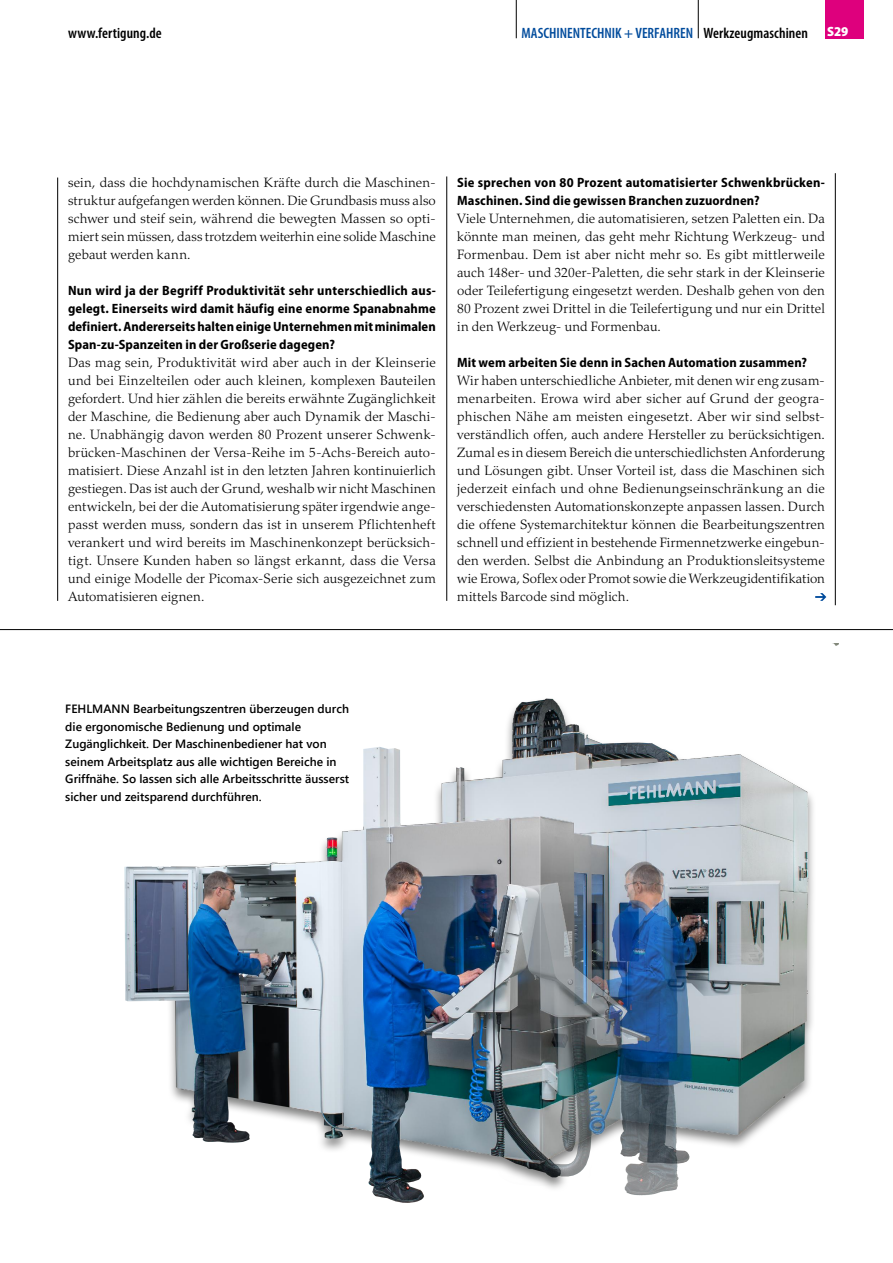
<style>
.page{position:relative;width:893px;height:1263px;background:#fff}
.page>*{position:absolute;margin:0;border:0;box-sizing:border-box;transform-origin:0 0}
.t1{font:600 condensed 15px "Myriad Pro";color:#004b9c}
.t2{font:600 condensed 15px "Myriad Pro";letter-spacing:.005em;color:#000}
.t3{font:300 13.5px/18px "Palatino LT Std";letter-spacing:.005em;color:#000;text-align:justify}
.t4{font:700 semi-condensed 13.5px/18px "Myriad Pro";letter-spacing:.01em;color:#000;text-align:justify}
.t5{font:900 semi-condensed 13.5px "Myriad Pro";color:#fff}
.t6{font:600 12px/17.5px "Segoe UI";color:#000}
.s1{color:#000}
</style>
<div class="page">
<hr style="left:57px;top:178px;width:1px;height:423px;background:#000">
<hr style="left:446px;top:176px;width:1px;height:425px;background:#000">
<hr style="left:835px;top:173px;width:1px;height:432px;background:#000">
<hr style="left:0;top:629px;width:893px;height:1px;background:#000">
<svg style="left:815px;top:593px;width:11px;height:8px"></svg>
<hr style="left:516px;top:0;width:1px;height:38px;background:#000">
<hr style="left:698px;top:0;width:1px;height:38px;background:#000">
<div style="left:825px;top:0;width:38px;height:38px;background:#de007d"></div>
<img style="left:124px;top:644px;width:715px;height:558px">
<p class="t2" style="left:68px;top:25px;width:95px">www.fertigung.de</p>
<p class="t1" style="left:521px;top:25px;width:288px">MASCHINENTECHNIK + VERFAHREN <span class="s1">Werkzeugmaschinen</span></p>
<p class="t5" style="left:827px;top:24px;width:23px">S29</p>
<p class="t3" style="left:68px;top:173px;width:369px">sein, dass die hochdynamischen Kräfte durch die Maschinen&shy;struktur aufgefangen werden können. Die Grundbasis muss also schwer und steif sein, während die bewegten Massen so opti&shy;miert sein müssen, dass trotzdem weiterhin eine solide Maschine gebaut werden kann.</p>
<p class="t4" style="left:68px;top:281px;width:369px">Nun wird ja der Begriff Produktivität sehr unterschiedlich aus&shy;gelegt. Einerseits wird damit häufig eine enorme Spanabnahme definiert. Andererseits halten einige Unternehmen mit minimalen Span-zu-Spanzeiten in der Großserie dagegen?</p>
<p class="t3" style="left:68px;top:353px;width:369px">Das mag sein, Produktivität wird aber auch in der Kleinserie und bei Einzelteilen oder auch kleinen, komplexen Bauteilen gefordert. Und hier zählen die bereits erwähnte Zugänglichkeit der Maschine, die Bedienung aber auch Dynamik der Maschi&shy;ne. Unabhängig davon werden 80 Prozent unserer Schwenk&shy;brücken-Maschinen der Versa-Reihe im 5-Achs-Bereich auto&shy;matisiert. Diese Anzahl ist in den letzten Jahren kontinuierlich gestiegen. Das ist auch der Grund, weshalb wir nicht Maschinen entwickeln, bei der die Automatisierung später irgendwie ange&shy;passt werden muss, sondern das ist in unserem Pflichtenheft verankert und wird bereits im Maschinenkonzept berücksich&shy;tigt. Unsere Kunden haben so längst erkannt, dass die Versa und einige Modelle der Picomax-Serie sich ausgezeichnet zum Automatisieren eignen.</p>
<p class="t4" style="left:457px;top:173px;width:369px">Sie sprechen von 80 Prozent automatisierter Schwenkbrücken-<br>Maschinen. Sind die gewissen Branchen zuzuordnen?</p>
<p class="t3" style="left:457px;top:209px;width:369px">Viele Unternehmen, die automatisieren, setzen Paletten ein. Da könnte man meinen, das geht mehr Richtung Werkzeug- und Formenbau. Dem ist aber nicht mehr so. Es gibt mittlerweile auch 148er- und 320er-Paletten, die sehr stark in der Kleinserie oder Teilefertigung eingesetzt werden. Deshalb gehen von den 80 Prozent zwei Drittel in die Teilefertigung und nur ein Drittel in den Werkzeug- und Formenbau.</p>
<p class="t4" style="left:457px;top:353px;width:351px">Mit wem arbeiten Sie denn in Sachen Automation zusammen?</p>
<p class="t3" style="left:457px;top:371px;width:369px">Wir haben unterschiedliche Anbieter, mit denen wir eng zusam&shy;menarbeiten. Erowa wird aber sicher auf Grund der geogra&shy;phischen Nähe am meisten eingesetzt. Aber wir sind selbst&shy;verständlich offen, auch andere Hersteller zu berücksichtigen.<br>Zumal es in diesem Bereich die unterschiedlichsten Anforderung und Lösungen gibt. Unser Vorteil ist, dass die Maschinen sich jederzeit einfach und ohne Bedienungseinschränkung an die verschiedensten Automationskonzepte anpassen lassen. Durch die offene Systemarchitektur können die Bearbeitungszentren schnell und effizient in bestehende Firmennetzwerke eingebun&shy;den werden. Selbst die Anbindung an Produktionsleitsysteme wie Erowa, Soflex oder Promot sowie die Werkzeugidentifikation mittels Barcode sind möglich.</p>
<p class="t6" style="left:65px;top:699px;width:285px">FEHLMANN Bearbeitungszentren überzeugen durch die ergonomische Bedienung und optimale Zugänglichkeit. Der Maschinenbediener hat von seinem Arbeitsplatz aus alle wichtigen Bereiche in Griffnähe. So lassen sich alle Arbeitsschritte äusserst sicher und zeitsparend durchführen.</p>
</div>
